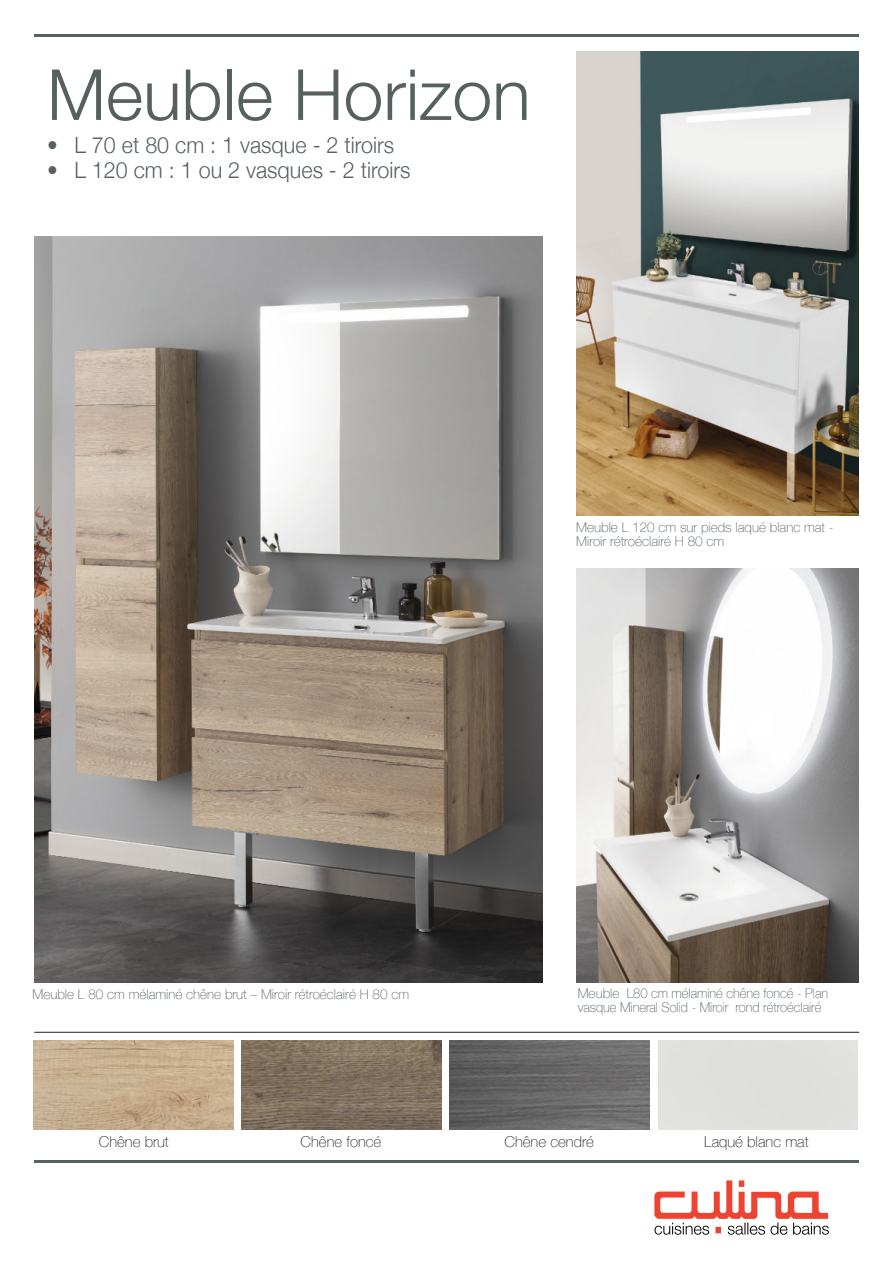
<style>
.page{position:relative;width:893px;height:1263px;background:#fff}
.page>*{position:absolute;margin:0;border:0;box-sizing:border-box;transform-origin:0 0}
.t1{font:300 70.5px "Helvetica Neue";color:#56605e}
.t2{font:300 22.5px "Helvetica Neue";color:#58615f;scale:.96 1}
.t3{font:100 15px "Helvetica Neue";color:#231f20}
.t4{font:100 13.5px/14px "Helvetica Neue";color:#56605e}
</style>
<div class="page">
<img style="left:34px;top:237px;width:508px;height:745px">
<hr style="left:34px;top:34px;width:825px;height:3px;background:#58615f">
<img style="left:242px;top:1041px;width:199px;height:89px">
<img style="left:33px;top:1041px;width:200px;height:89px">
<img style="left:450px;top:1041px;width:200px;height:89px">
<hr style="left:35px;top:1032px;width:824px;height:1px;background:#231f20">
<img style="left:577px;top:51px;width:282px;height:465px">
<img style="left:577px;top:568px;width:282px;height:414px">
<hr style="left:34px;top:1160px;width:825px;height:2px;background:#58615f">
<svg style="left:654px;top:1180px;width:175px;height:55px"></svg>
<h1 class="t1" style="left:47px;top:52px;width:485px">Meuble Horizon</h1>
<h2 class="t2" style="left:47px;top:131px;width:363px">• L 70 et 80 cm : 1 vasque - 2 tiroirs</h2>
<h2 class="t2" style="left:47px;top:157px;width:380px">• L 120 cm : 1 ou 2 vasques - 2 tiroirs</h2>
<p class="t4" style="left:576px;top:520px;width:259px">Meuble L 120 cm sur pieds laqué blanc mat -<br>Miroir rétroéclairé H 80 cm</p>
<p class="t4" style="left:32px;top:987px;width:378px">Meuble L 80 cm mélaminé chêne brut – Miroir rétroéclairé H 80 cm</p>
<p class="t4" style="left:578px;top:986px;width:252px">Meuble L80 cm mélaminé chêne foncé - Plan vasque Mineral Solid - Miroir rond rétroéclairé</p>
<p class="t3" style="left:99px;top:1133px;width:72px">Chêne brut</p>
<p class="t3" style="left:301px;top:1133px;width:82px">Chêne foncé</p>
<p class="t3" style="left:504px;top:1133px;width:91px">Chêne cendré</p>
<p class="t3" style="left:704px;top:1133px;width:106px">Laqué blanc mat</p>
</div>
